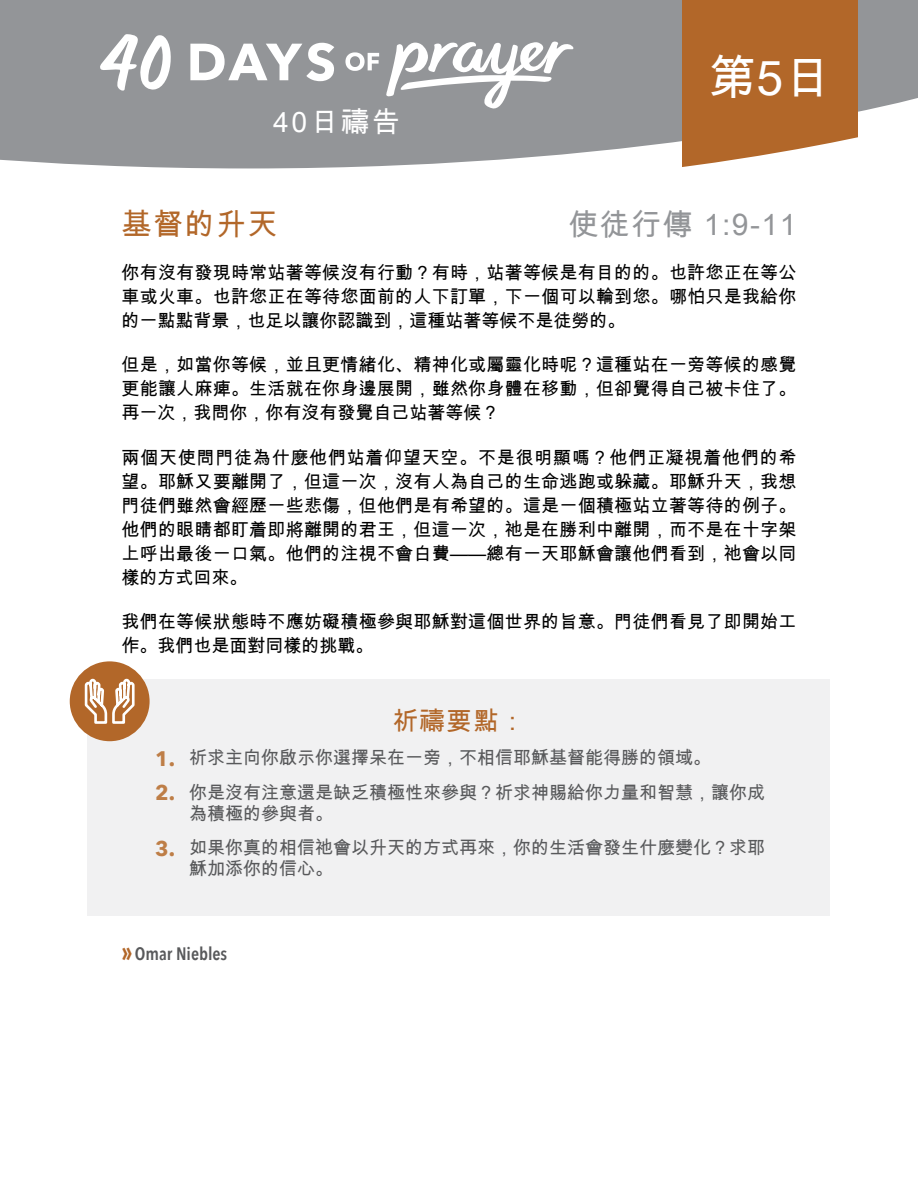
<style>
.page{position:relative;width:918px;height:1188px;background:#fff}
.page>*{position:absolute;margin:0;border:0;box-sizing:border-box;transform-origin:0 0}
.t1{font:48px "Arial Unicode MS";color:#fff}
.t2{font:30px "Arial Unicode MS";letter-spacing:.05em;color:#939598}
.t3{font:30px "Arial Unicode MS";letter-spacing:.05em;color:#b26729}
.t4{font:28.2px "Arial Unicode MS";letter-spacing:.1em;color:#fff}
.t5{font:25.5px "Arial Unicode MS";color:#b26729}
.t6{font:18px/24px "Arial Unicode MS";letter-spacing:.015em;color:#000;text-align:justify}
.t7{font:18px/21px "Arial Unicode MS";color:#58595b}
.t8{font:600 18px "Avenir Next Condensed";color:#58595b}
.s1{font-family:"Avenir Next";font-weight:700;font-size:21px;color:#be7e47}
.s2{font-weight:700;font-size:27px;color:#b26729}
</style>
<div class="page">
<div style="left:88px;top:679px;width:742px;height:237px;background:#f1f1f2"></div>
<svg style="left:0;top:0;width:918px;height:168px;background:#9b9da0"></svg>
<svg style="left:682px;top:0;width:175px;height:168px;background:#b8733a"></svg>
<div style="left:70px;top:661px;width:80px;height:80px;background:#b26729;border-radius:50%"></div>
<svg style="left:83px;top:661px;width:53px;height:63px"></svg>
<svg style="left:190px;top:43px;width:144px;height:38px"></svg>
<svg style="left:345px;top:52px;width:34px;height:19px"></svg>
<svg style="left:386px;top:41px;width:188px;height:68px"></svg>
<svg style="left:100px;top:34px;width:76px;height:57px"></svg>
<h3 class="t4" style="left:273px;top:102px;width:129px">40日禱告</h3>
<h1 class="t1" style="left:708px;top:43px;width:124px">第5日</h1>
<h2 class="t3" style="left:122px;top:203px;width:157px">基督的升天</h2>
<h2 class="t2" style="left:568px;top:203px;width:230px">使徒行傳 1:9-11</h2>
<p class="t6" style="left:122px;top:260px;width:677px">你有沒有發現時常站著等候沒有行動？有時，站著等候是有目的的。也許您正在等公車或火車。也許您正在等待您面前的人下訂單，下一個可以輪到您。哪怕只是我給你的一點點背景，也足以讓你認識到，這種站著等候不是徒勞的。</p>
<p class="t6" style="left:122px;top:353px;width:677px">但是，如當你等候，並且更情緒化、精神化或屬靈化時呢？這種站在一旁等候的感覺更能讓人麻痺。生活就在你身邊展開，雖然你身體在移動，但卻覺得自己被卡住了。再一次，我問你，你有沒有發覺自己站著等候？</p>
<p class="t6" style="left:122px;top:445px;width:677px">兩個天使問門徒為什麼他們站着仰望天空。不是很明顯嗎？他們正凝視着他們的希望。耶穌又要離開了，但這一次，沒有人為自己的生命逃跑或躲藏。耶穌升天，我想門徒們雖然會經歷一些悲傷，但他們是有希望的。這是一個積極站立著等待的例子。他們的眼睛都盯着即將離開的君王，但這一次，祂是在勝利中離開，而不是在十字架上呼出最後一口氣。他們的注視不會白費——總有一天耶穌會讓他們看到，祂會以同樣的方式回來。</p>
<p class="t6" style="left:122px;top:609px;width:677px">我們在等候狀態時不應妨礙積極參與耶穌對這個世界的旨意。門徒們看見了即開始工作。我們也是面對同樣的挑戰。</p>
<h3 class="t5" style="left:393px;top:702px;width:134px">祈禱要點：</h3>
<p class="t7" style="left:155px;top:747px;width:557px"><span class="s1">1.</span> 祈求主向你啟示你選擇呆在一旁，不相信耶穌基督能得勝的領域。</p>
<p class="t7" style="left:189px;top:782px;width:577px;text-indent:-34px"><span class="s1">2.</span> 你是沒有注意還是缺乏積極性來參與？祈求神賜給你力量和智慧，讓你成為積極的參與者。</p>
<p class="t7" style="left:189px;top:837px;width:577px;text-indent:-34px"><span class="s1">3.</span> 如果你真的相信祂會以升天的方式再來，你的生活會發生什麼變化？求耶穌加添你的信心。</p>
<p class="t8" style="left:122px;top:938px;width:107px"><span class="s2">»</span>Omar Niebles</p>
</div>
